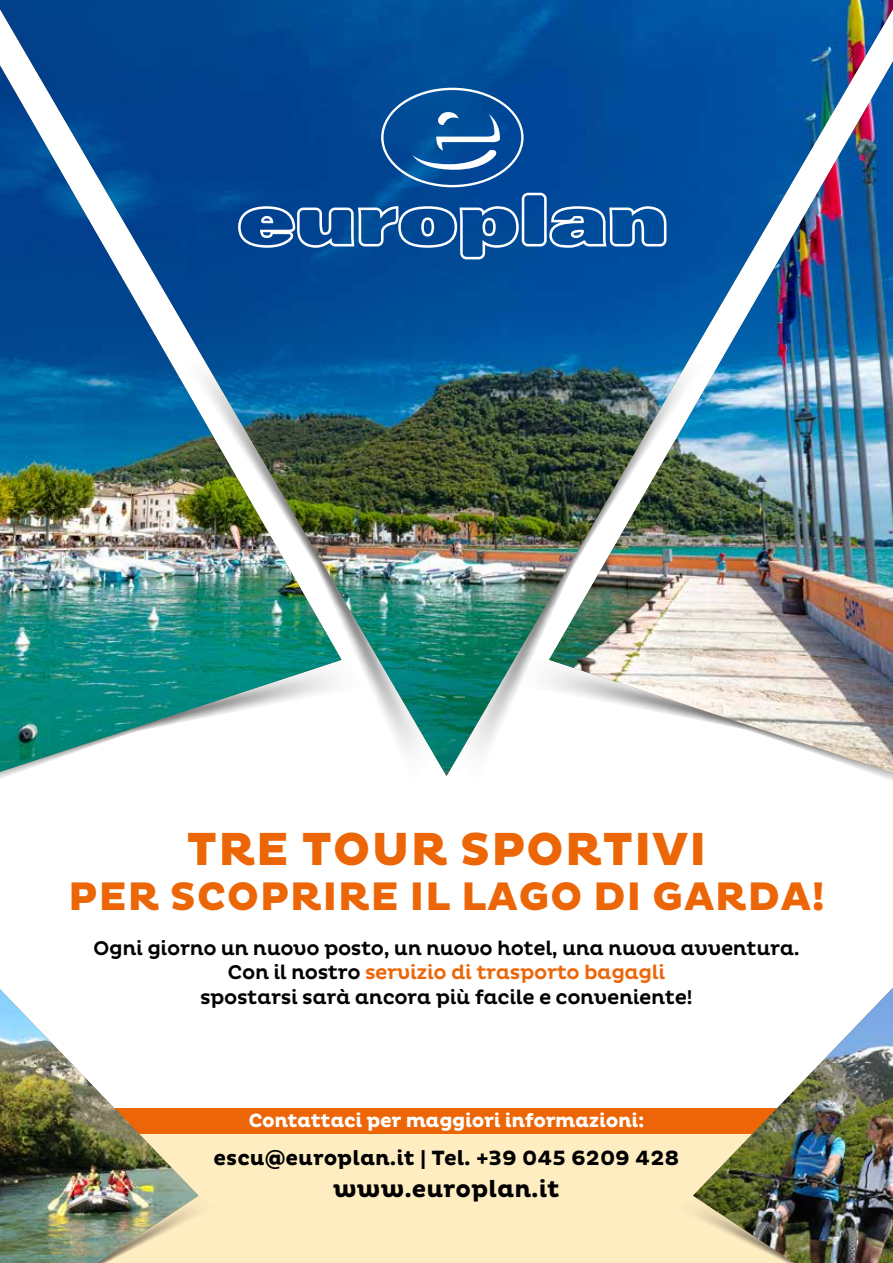
<style>
.page{position:relative;width:893px;height:1263px;background:#fff}
.page>*{position:absolute;margin:0;border:0;box-sizing:border-box;transform-origin:0 0}
.t1{font:800 47.25px "Pluto";letter-spacing:.015em;color:#ec6608}
.t2{font:800 40.5px "Pluto";letter-spacing:.015em;color:#ec6608}
.t3{font:700 24px "Pluto";color:#000}
.t4{font:700 21px "Pluto";color:#000}
.t5{font:500 20.25px/24.3px "Pluto";letter-spacing:-.02em;color:#000;text-align:center}
.t6{font:700 19.5px "Pluto";letter-spacing:-.02em;color:#fff}
.s1{color:#ec6608}
</style>
<div class="page">
<div style="left:91px;top:1110px;width:717px;height:153px;background:#ffedc2"></div>
<div style="left:104px;top:1108px;width:703px;height:25px;background:#ec6608"></div>
<img style="left:0;top:0;width:893px;height:776px">
<img style="left:0;top:65px;width:342px;height:707px">
<img style="left:549px;top:61px;width:344px;height:712px">
<img style="left:0;top:989px;width:198px;height:274px">
<img style="left:693px;top:988px;width:200px;height:275px">
<svg style="left:238px;top:193px;width:428px;height:66px;background:#2663a5"></svg>
<svg style="left:381px;top:88px;width:143px;height:99px;background:#2363a6"></svg>
<h1 class="t1" style="left:186px;top:821px;width:521px">TRE TOUR SPORTIVI</h1>
<h2 class="t2" style="left:68px;top:873px;width:758px">PER SCOPRIRE IL LAGO DI GARDA!</h2>
<p class="t5" style="left:93px;top:936px;width:708px">Ogni giorno un nuovo posto, un nuovo hotel, una nuova avventura.<br>Con il nostro <span class="s1">servizio di trasporto bagagli<br></span>spostarsi sarà ancora più facile e conveniente!</p>
<p class="t6" style="left:248px;top:1109px;width:398px">Contattaci per maggiori informazioni:</p>
<p class="t4" style="left:214px;top:1146px;width:467px">escu@europlan.it | Tel. +39 045 6209 428</p>
<p class="t3" style="left:333px;top:1175px;width:228px">www.europlan.it</p>
</div>
